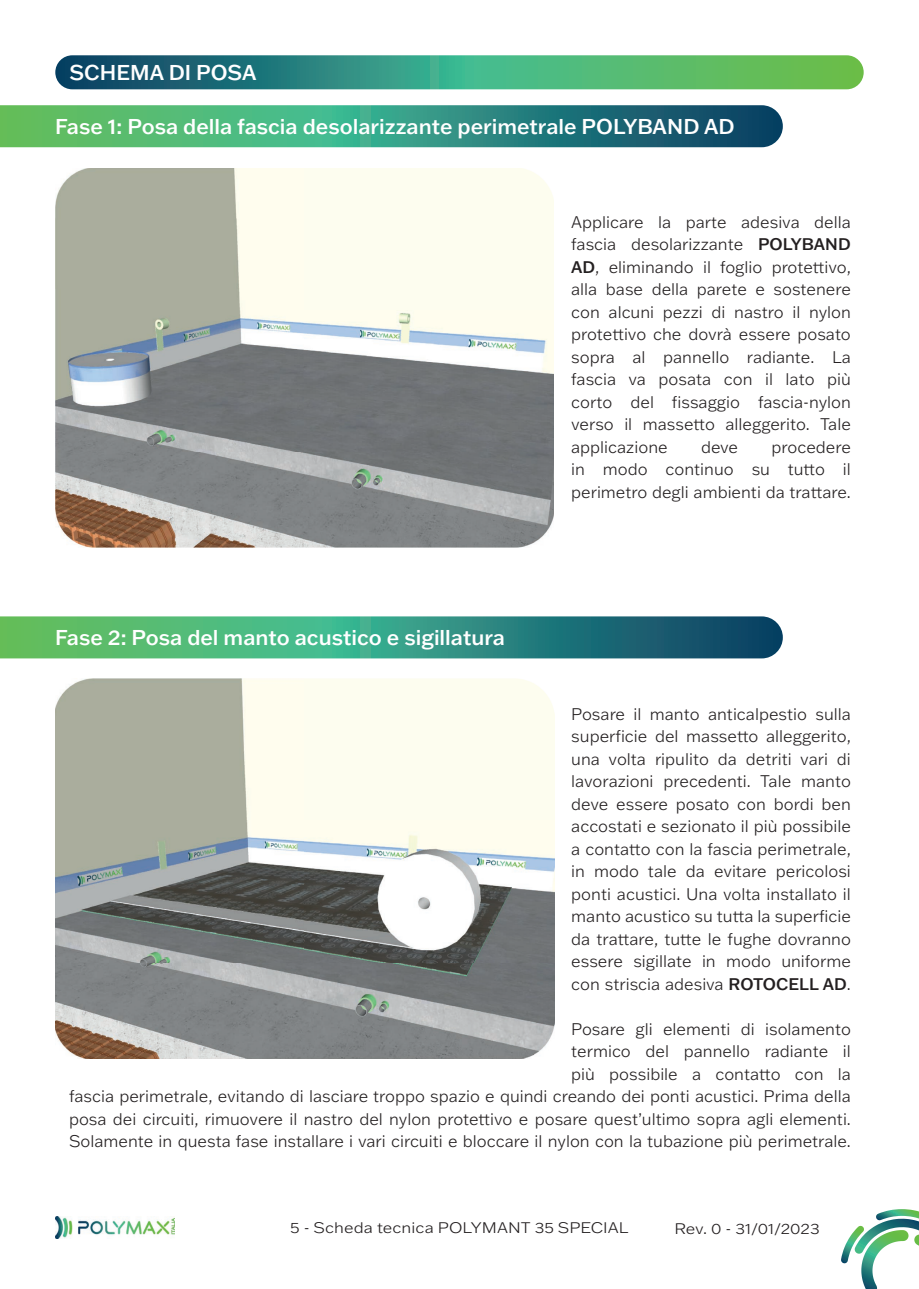
<style>
.page{position:relative;width:919px;height:1289px;background:#fff}
.page>*{position:absolute;margin:0;border:0;box-sizing:border-box;transform-origin:0 0}
.t1{font:500 21px "Franklin Gothic ATF";color:#fff}
.t2{font:300 16.5px/22.5px "Franklin Gothic ATF";color:#231f20;text-align:justify}
.t3{font:300 15px "Franklin Gothic ATF";letter-spacing:.005em;color:#231f20;scale:1.1 1}
.s1{font-weight:500}
</style>
<div class="page">
<svg style="left:841px;top:1209px;width:77px;height:79px"></svg>
<img style="left:55px;top:1216px;width:120px;height:22px">
<svg style="left:55px;top:55px;width:808px;height:34px;background:#3f9a74"></svg>
<img style="left:56px;top:168px;width:497px;height:379px">
<img style="left:55px;top:678px;width:499px;height:380px">
<svg style="left:0;top:105px;width:782px;height:42px;background:#3a9679"></svg>
<svg style="left:0;top:616px;width:782px;height:42px;background:#3b967a"></svg>
<p class="t1" style="left:70px;top:59px;width:188px">SCHEMA DI POSA</p>
<p class="t1" style="left:55px;top:112px;width:681px">Fase 1: Posa della fascia desolarizzante perimetrale POLYBAND AD</p>
<p class="t1" style="left:55px;top:623px;width:451px">Fase 2: Posa del manto acustico e sigillatura</p>
<p class="t2" style="left:571px;top:210px;width:281px">Applicare la parte adesiva della fascia desolarizzante <span class="s1">POLYBAND AD</span>, eliminando il foglio protettivo, alla base della parete e sostenere con alcuni pezzi di nastro il nylon protettivo che dovrà essere posato sopra al pannello radiante. La fascia va posata con il lato più corto del fissaggio fascia-nylon verso il massetto alleggerito. Tale applicazione</p>
<p class="t2" style="left:571px;top:435px;width:281px;text-indent:200px">procedere in modo continuo su tutto il perimetro degli ambienti da trattare.</p>
<p class="t2" style="left:701px;top:435px;width:39px">deve</p>
<p class="t2" style="left:571px;top:702px;width:281px">Posare il manto anticalpestio sulla superficie del massetto alleggerito, una volta ripulito da detriti vari di lavorazioni precedenti. Tale manto deve essere posato con bordi ben accostati e sezionato il più possibile a contatto con la fascia perimetrale, in modo tale da evitare pericolosi ponti acustici. Una volta installato il manto acustico su tutta la superficie da trattare, tutte le fughe dovranno essere sigillate in modo uniforme con striscia adesiva <span class="s1">ROTOCELL AD</span>.</p>
<p class="t2" style="left:69px;top:1017px;width:783px;text-align:right">Posare gli elementi di isolamento<br>termico del pannello radiante il<br>più possibile a contatto con la<br>fascia perimetrale, evitando di lasciare troppo spazio e quindi creando dei ponti acustici. Prima della posa dei circuiti, rimuovere il nastro del nylon protettivo e posare quest’ultimo sopra agli elementi.<br>Solamente in questa fase installare i vari circuiti e bloccare il nylon con la tubazione più perimetrale.</p>
<p class="t3" style="left:290px;top:1217px;width:309px">5 - Scheda tecnica POLYMANT 35 SPECIAL</p>
<p class="t3" style="left:674px;top:1218px;width:134px">Rev. 0 - 31/01/2023</p>
</div>
